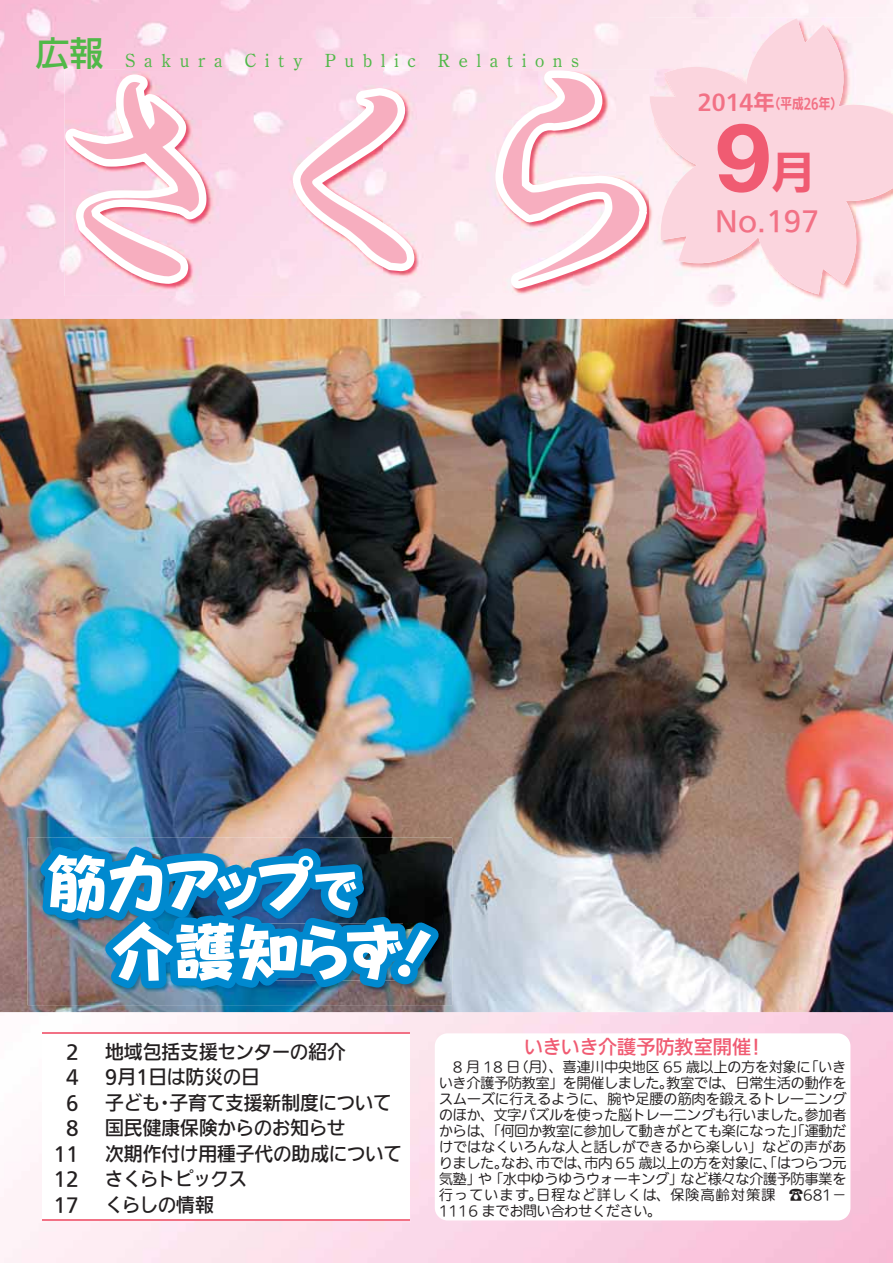
<style>
.page{position:relative;width:893px;height:1263px;background:#fff}
.page>*{position:absolute;margin:0;border:0;box-sizing:border-box;transform-origin:0 0}
.t1{font:700 94.65px "Helvetica Neue";color:#f05b72;scale:1.05 1}
.t2{font:65.85px/68.1px "Pop Happiness Std EB 90 pv RKSJ H";letter-spacing:-.16em;color:#fff}
.t3{font:34.05px "Shin Go Pr 5 Medium 90 pv RKSJ H";color:#50b848}
.t4{font:27px "Iwa UD Go Dsp Pro Md 90 pv RKSJ H";color:#f27185}
.t5{font:19.2px/25.5px "Iwa UD Go Hon Pro Md 90 pv RKSJ H";letter-spacing:-.015em;color:#231f20;text-align:right}
.t6{font:19.2px "Iwa UD Go Hon Pro Md 90 pv RKSJ H";color:#f05b72}
.t7{font:16.95px "Iwa M News Pro Md 90 pv RKSJ H";letter-spacing:.5em;color:#50b848}
.t8{font:16.95px "Iwa M News Pro Md 90 pv RKSJ H";color:#51b848}
.t9{font:14.55px "Iwa UD Go Dsp Pro Bd 90 pv RKSJ H";color:#f27185;scale:.8 1}
.t10{font:13.8px/15.9px "Iwa UDR Go Pro Th 90 pv RKSJ H";color:#231f20;text-align:justify}
.s1{font-size:21.3px}
.s2{font-family:"Iwa UD Go Dsp Pro Bd 90 pv RKSJ H";font-weight:400;font-size:44.4px}
.s3{font-size:51px}
.s4{font-family:"Iwa M News Pro Md 90 pv RKSJ H"}
</style>
<div class="page">
<img style="left:0;top:0;width:893px;height:1263px">
<img style="left:649px;top:18px;width:244px;height:284px">
<svg style="left:650px;top:18px;width:243px;height:276px;fill:#fbd5de"></svg>
<img style="left:0;top:319px;width:893px;height:693px">
<img style="left:27px;top:838px;width:425px;height:167px">
<img style="left:48px;top:854px;width:209px;height:59px">
<img style="left:258px;top:856px;width:55px;height:55px">
<img style="left:315px;top:872px;width:42px;height:38px">
<img style="left:113px;top:922px;width:121px;height:59px">
<img style="left:239px;top:923px;width:164px;height:57px">
<img style="left:398px;top:930px;width:33px;height:47px">
<img style="left:398px;top:930px;width:5px;height:23px">
<img style="left:398px;top:963px;width:5px;height:14px">
<img style="left:65px;top:70px;width:589px;height:226px">
<img style="left:650px;top:96px;width:4px;height:22px">
<img style="left:126px;top:70px;width:369px;height:1px">
<svg style="left:293px;top:88px;width:121px;height:183px"></svg>
<svg style="left:495px;top:70px;width:152px;height:219px"></svg>
<svg style="left:65px;top:74px;width:141px;height:210px"></svg>
<div style="left:43px;top:1033px;width:367px;height:187px;background:#fff"></div>
<hr style="left:43px;top:1032px;width:367px;height:2px;background:#f27185">
<hr style="left:43px;top:1220px;width:367px;height:1px;background:#f27185">
<div style="left:435px;top:1033px;width:415px;height:187px;background:#fff;border-radius:13px"></div>
<p class="t3" style="left:36px;top:40px;width:70px">広報</p>
<p class="t7" style="left:125px;top:54px;width:99px">Sakura</p>
<p class="t7" style="left:244px;top:54px;width:42px">Cit</p>
<p class="t7" style="left:325px;top:54px;width:93px">Public</p>
<p class="t7" style="left:438px;top:54px;width:143px">Relations</p>
<p class="t8" style="left:293px;top:54px;width:11px">y</p>
<p class="t9" style="left:698px;top:98px;width:182px"><span class="s1">2014年</span>（平成26年）</p>
<p class="t1" style="left:715px;top:124px;width:96px">9<span class="s2">月</span></p>
<p class="t4" style="left:715px;top:210px;width:106px">No.197</p>
<p class="t2" style="left:44px;top:858px;width:406px">筋力アップ<span class="s3">で<br></span>　介護知らず！</p>
<p class="t5" style="left:54px;top:1041px;width:27px">2<br>4<br>6<br>8<br>11<br>12<br>17</p>
<p class="t5" style="left:104px;top:1041px;width:299px;text-align:left">地域包括支援センターの紹介<br>9月1日は防災の日<br>子ども・子育て支援新制度について国民健康保険からのお知らせ<br>次期作付け用種子代の助成についてさくらトピックス<br>くらしの情報</p>
<p class="t6" style="left:524px;top:1040px;width:243px">いきいき介護予防教室開催！</p>
<p class="t10" style="left:439px;top:1061px;width:409px">　8 月 18 日（月）、喜連川中央地区 65 歳以上の方を対象に「いきいき介護予防教室」を開催しました。教室では、日常生活の動作をスムーズに行えるように、腕や足腰の筋肉を鍛えるトレーニングのほか、文字パズルを使った脳トレーニングも行いました。参加者からは、「何回か教室に参加して動きがとても楽になった」「運動だけではなくいろんな人と話しができるから楽しい」などの声がありました。なお、市では、市内 65 歳以上の方を対象に、「はつらつ元気塾」や「水中ゆうゆうウォーキング」など様々な介護予防事業を行っています。日程など詳しくは、保険高齢対策課　<span class="s4">☎</span>681－1116 までお問い合わせください。</p>
</div>
